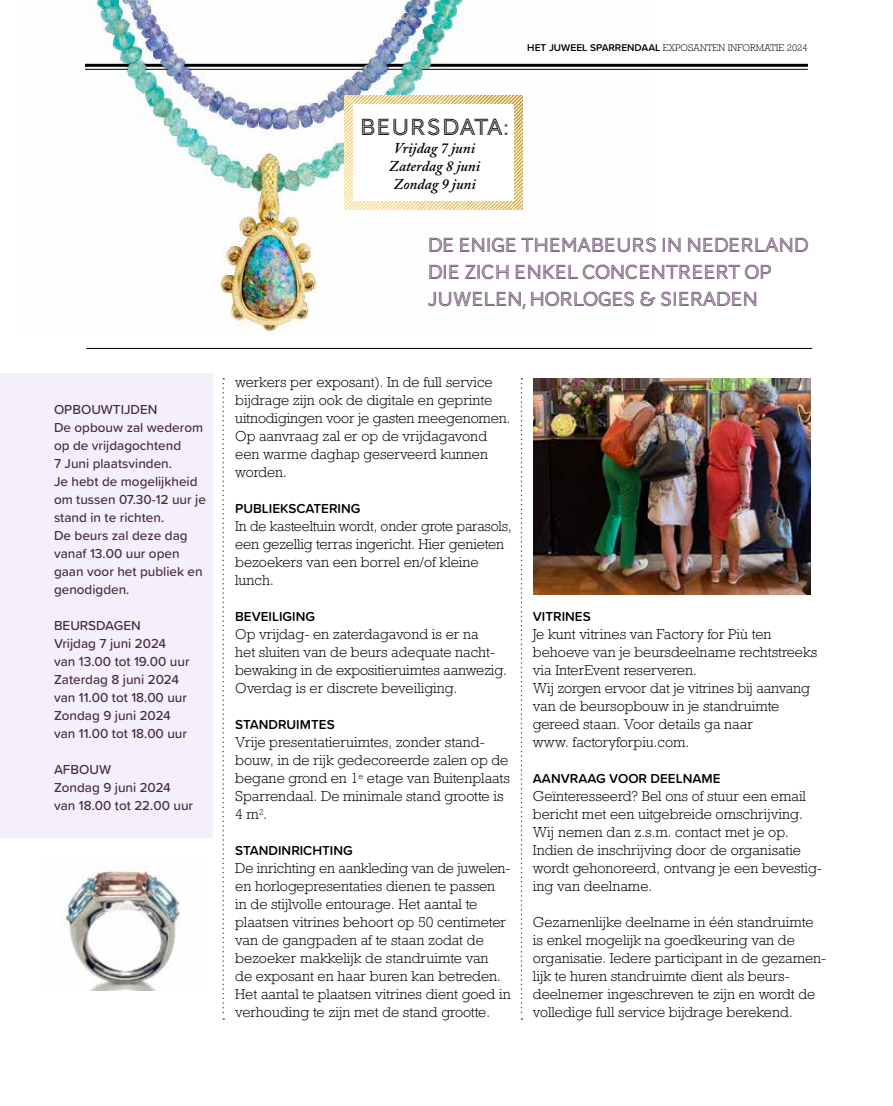
<style>
.page{position:relative;width:893px;height:1106px;background:#fff}
.page>*{position:absolute;margin:0;border:0;box-sizing:border-box;transform-origin:0 0}
.t1{font:24px "AW Conqueror Std Inline";color:#000}
.t2{font:21px/27px "AW Conqueror Std Inline";letter-spacing:-.05em;color:#633d66}
.t3{font:italic 600 15px/18px "Adobe Caslon Pro";color:#000;text-align:center}
.t4{font:300 13.5px/18px "Rockwell Nova";color:#000}
.t5{font:500 13.5px/18px "Proxima Soft";color:#482948}
.t6{font:600 13.5px "Proxima Soft";color:#000}
.t7{font:300 9px "Rockwell Nova";color:#000}
.s1{font-family:"Proxima Soft";font-weight:600;font-size:10.2px}
</style>
<div class="page">
<hr style="left:85px;top:64px;width:723px;height:3px;background:#000">
<hr style="left:85px;top:69px;width:723px;height:1px;background:#000">
<img style="left:85px;top:0;width:398px;height:332px">
<div style="left:0;top:373px;width:213px;height:464px;background:#f4eff8"></div>
<svg style="left:222px;top:378px;width:2px;height:641px"></svg>
<svg style="left:521px;top:378px;width:1px;height:641px"></svg>
<hr style="left:86px;top:348px;width:726px;height:1px;background:#000">
<img style="left:534px;top:378px;width:277px;height:216px">
<svg style="left:344px;top:95px;width:179px;height:114px;background:#eed9a7"></svg>
<div style="left:354px;top:104px;width:160px;height:96px;background:#fff"></div>
<img style="left:61px;top:869px;width:120px;height:121px">
<p class="t5" style="left:54px;top:400px;width:153px">OPBOUWTIJDEN<br>De opbouw zal wederom op de vrijdagochtend<br>7 Juni plaatsvinden.<br>Je hebt de mogelijkheid om tussen 07.30-12 uur je stand in te richten.<br>De beurs zal deze dag vanaf 13.00 uur open gaan voor het publiek en genodigden.</p>
<p class="t5" style="left:54px;top:616px;width:137px">BEURSDAGEN<br>Vrijdag 7 juni 2024 van 13.00 tot 19.00 uur<br>Zaterdag 8 juni 2024 van 11.00 tot 18.00 uur<br>Zondag 9 juni 2024 van 11.00 tot 18.00 uur</p>
<p class="t5" style="left:54px;top:760px;width:141px">AFBOUW<br>Zondag 9 juni 2024 van 18.00 tot 22.00 uur</p>
<p class="t7" style="left:527px;top:42px;width:282px"><span class="s1">HET JUWEEL SPARRENDAAL</span> EXPOSANTEN INFORMATIE 2024</p>
<h1 class="t1" style="left:360px;top:114px;width:151px">BEURSDATA:</h1>
<p class="t3" style="left:389px;top:139px;width:93px">Vrijdag 7 juni<br>Zaterdag 8 juni<br>Zondag 9 juni</p>
<h2 class="t2" style="left:427px;top:232px;width:383px">DE ENIGE THEMABEURS IN NEDERLAND<br>DIE ZICH ENKEL CONCENTREERT OP<br>JUWELEN, HORLOGES &amp; SIERADEN</h2>
<p class="t4" style="left:235px;top:373px;width:277px">werkers per exposant). In de full service bijdrage zijn ook de digitale en geprinte uitnodigingen voor je gasten meegenomen.<br>Op aanvraag zal er op de vrijdagavond een warme daghap geserveerd kunnen worden.</p>
<p class="t6" style="left:235px;top:498px;width:127px">PUBLIEKSCATERING</p>
<p class="t4" style="left:235px;top:517px;width:278px">In de kasteeltuin wordt, onder grote parasols, een gezellig terras ingericht. Hier genieten bezoekers van een borrel en/of kleine lunch.</p>
<p class="t6" style="left:235px;top:606px;width:81px">BEVEILIGING</p>
<p class="t4" style="left:235px;top:625px;width:273px">Op vrijdag- en zaterdagavond is er na<br>het sluiten van de beurs adequate nacht&shy;bewaking in de expositieruimtes aanwezig.<br>Overdag is er discrete beveiliging.</p>
<p class="t6" style="left:235px;top:714px;width:101px">STANDRUIMTES</p>
<p class="t4" style="left:235px;top:733px;width:276px">Vrije presentatieruimtes, zonder stand&shy;bouw, in de rijk gedecoreerde zalen op de begane grond en 1<sup>e</sup> etage van Buitenplaats Sparrendaal. De minimale stand grootte is 4 m<sup>2</sup>.</p>
<p class="t6" style="left:235px;top:840px;width:119px">STANDINRICHTING</p>
<p class="t4" style="left:235px;top:859px;width:277px">De inrichting en aankleding van de juwelen&shy;en horlogepresentaties dienen te passen<br>in de stijlvolle entourage. Het aantal te plaatsen vitrines behoort op 50 centimeter van de gangpaden af te staan zodat de bezoeker makkelijk de standruimte van<br>de exposant en haar buren kan betreden.<br>Het aantal te plaatsen vitrines dient goed in verhouding te zijn met de stand grootte.</p>
<p class="t6" style="left:533px;top:606px;width:59px">VITRINES</p>
<p class="t4" style="left:533px;top:625px;width:286px">Je kunt vitrines van Factory for Più ten behoeve van je beursdeelname rechtstreeks via InterEvent reserveren.<br>Wij zorgen ervoor dat je vitrines bij aanvang van de beursopbouw in je standruimte gereed staan. Voor details ga naar<br>www. factoryforpiu.com.</p>
<p class="t6" style="left:533px;top:768px;width:189px">AANVRAAG VOOR DEELNAME</p>
<p class="t4" style="left:533px;top:787px;width:291px">Geïnteresseerd? Bel ons of stuur een email bericht met een uitgebreide omschrijving.<br>Wij nemen dan z.s.m. contact met je op.<br>Indien de inschrijving door de organisatie wordt gehonoreerd, ontvang je een bevestig&shy;ing van deelname.</p>
<p class="t4" style="left:533px;top:913px;width:295px">Gezamenlijke deelname in één standruimte is enkel mogelijk na goedkeuring van de organisatie. Iedere participant in de gezamen&shy;lijk te huren standruimte dient als beurs&shy;deelnemer ingeschreven te zijn en wordt de volledige full service bijdrage berekend.</p>
</div>
